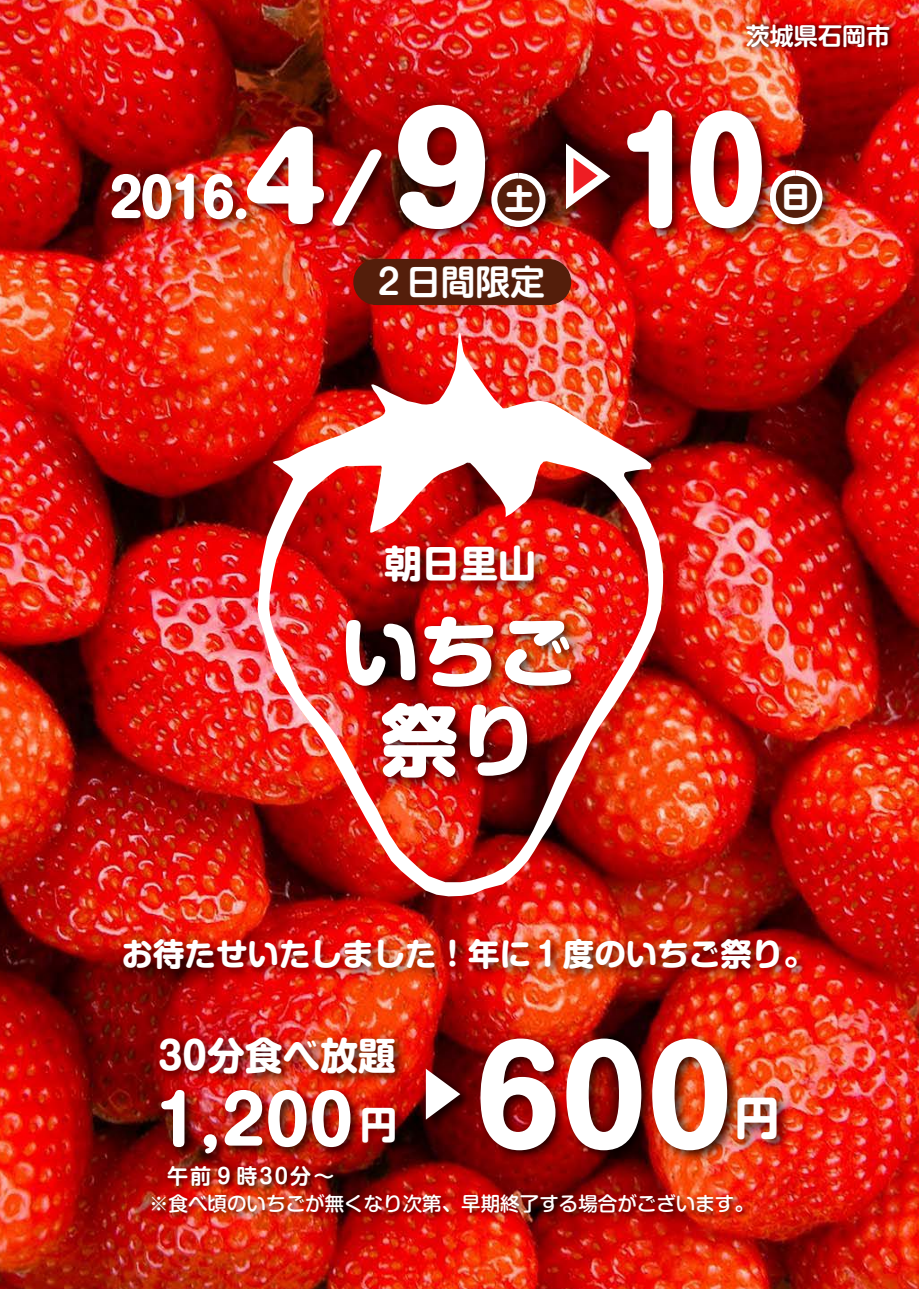
<style>
.page{position:relative;width:919px;height:1289px;background:#fff}
.page>*{position:absolute;margin:0;border:0;box-sizing:border-box;transform-origin:0 0}
.t1{font:800 136.5px "Shin M Go Pro";color:#fff;scale:.92 1}
.t2{font:700 130.05px "Shin M Go Pro";color:#fff}
.t3{font:800 78.45px/88.1px "Shin M Go Pro";color:#fff;text-align:center}
.t4{font:700 66.45px "Shin M Go Pro";color:#fff}
.t5{font:800 52.5px "Shin M Go Pro";color:#fff}
.t6{font:700 45.3px "Shin M Go Pro";color:#fff}
.t7{font:700 37.95px "Shin M Go Pro";color:#fff}
.t8{font:700 37.8px "Shin M Go Pro";color:#fff}
.t9{font:700 34.65px "Shin M Go Pro De";color:#fff}
.t10{font:700 31.5px "Shin M Go Pro";color:#fff}
.t11{font:800 29.1px "Shin M Go Pro";color:#fff}
.t12{font:700 24px "Shin M Go Pro De";color:#fff}
.t13{font:700 21px "Shin M Go Pro De";letter-spacing:.1em;color:#fff}
.t14{font:500 19.5px "Shin M Go Pro";color:#fff}
.s1{font-size:112.95px}
.s2{font-size:88.5px}
.s3{font-size:143.85px}
.s4{font-size:37.8px}
</style>
<div class="page">
<img style="left:0;top:0;width:918px;height:1288px">
<img style="left:149px;top:1027px;width:266px;height:69px">
<img style="left:373px;top:1096px;width:43px;height:69px">
<img style="left:751px;top:1085px;width:48px;height:78px">
<img style="left:146px;top:1078px;width:227px;height:99px">
<img style="left:466px;top:1024px;width:285px;height:165px">
<img style="left:257px;top:333px;width:406px;height:563px">
<img style="left:112px;top:929px;width:712px;height:62px">
<img style="left:374px;top:535px;width:180px;height:69px">
<img style="left:332px;top:604px;width:264px;height:201px">
<img style="left:416px;top:1060px;width:63px;height:79px">
<svg style="left:426px;top:1068px;width:34px;height:51px"></svg>
<svg style="left:552px;top:137px;width:55px;height:87px"></svg>
<img style="left:100px;top:163px;width:133px;height:84px">
<img style="left:358px;top:137px;width:24px;height:123px">
<img style="left:382px;top:91px;width:139px;height:168px">
<img style="left:233px;top:113px;width:125px;height:149px">
<img style="left:607px;top:95px;width:174px;height:176px">
<img style="left:482px;top:164px;width:83px;height:83px">
<div style="left:491px;top:173px;width:54px;height:54px;background:#fff;border:12px solid #fff;border-radius:50%"></div>
<div style="left:497px;top:178px;width:42px;height:43px;background:#541e0b;border-radius:50%"></div>
<img style="left:760px;top:161px;width:81px;height:83px">
<svg style="left:769px;top:170px;width:53px;height:54px"></svg>
<div style="left:775px;top:176px;width:41px;height:42px;background:#541e0b;border-radius:50%"></div>
<div style="left:353px;top:259px;width:218px;height:46px;background:#541e0b;border-radius:23px"></div>
<img style="left:162px;top:1160px;width:184px;height:29px">
<img style="left:144px;top:1189px;width:619px;height:36px">
<img style="left:741px;top:19px;width:159px;height:40px">
<h3 class="t5" style="left:109px;top:155px;width:383px">2016.<span class="s1">4</span><span class="s2">/</span><span class="s3">9</span></h3>
<h3 class="t11" style="left:505px;top:175px;width:31px">土</h3>
<h3 class="t9" style="left:371px;top:254px;width:175px">２日間限定</h3>
<p class="t12" style="left:746px;top:16px;width:145px">茨城県石岡市</p>
<h1 class="t1" style="left:616px;top:62px;width:165px">10</h1>
<h3 class="t11" style="left:781px;top:173px;width:31px">日</h3>
<h3 class="t7" style="left:384px;top:532px;width:153px">朝日里山</h3>
<h3 class="t3" style="left:341px;top:598px;width:237px">いちご祭り</h3>
<h3 class="t10" style="left:122px;top:928px;width:694px">お待たせいたしました！年に１度のいちご祭り。</h3>
<h3 class="t8" style="left:158px;top:1024px;width:239px">30分食べ放題</h3>
<h3 class="t4" style="left:155px;top:1066px;width:244px">1,200 <span class="s4">円</span></h3>
<h2 class="t2" style="left:475px;top:991px;width:259px">600</h2>
<h3 class="t6" style="left:734px;top:1080px;width:47px">円</h3>
<p class="t13" style="left:167px;top:1159px;width:169px">午前９時30分～</p>
<p class="t14" style="left:149px;top:1188px;width:606px">※食べ頃のいちごが無くなり次第、早期終了する場合がございます。</p>
</div>
